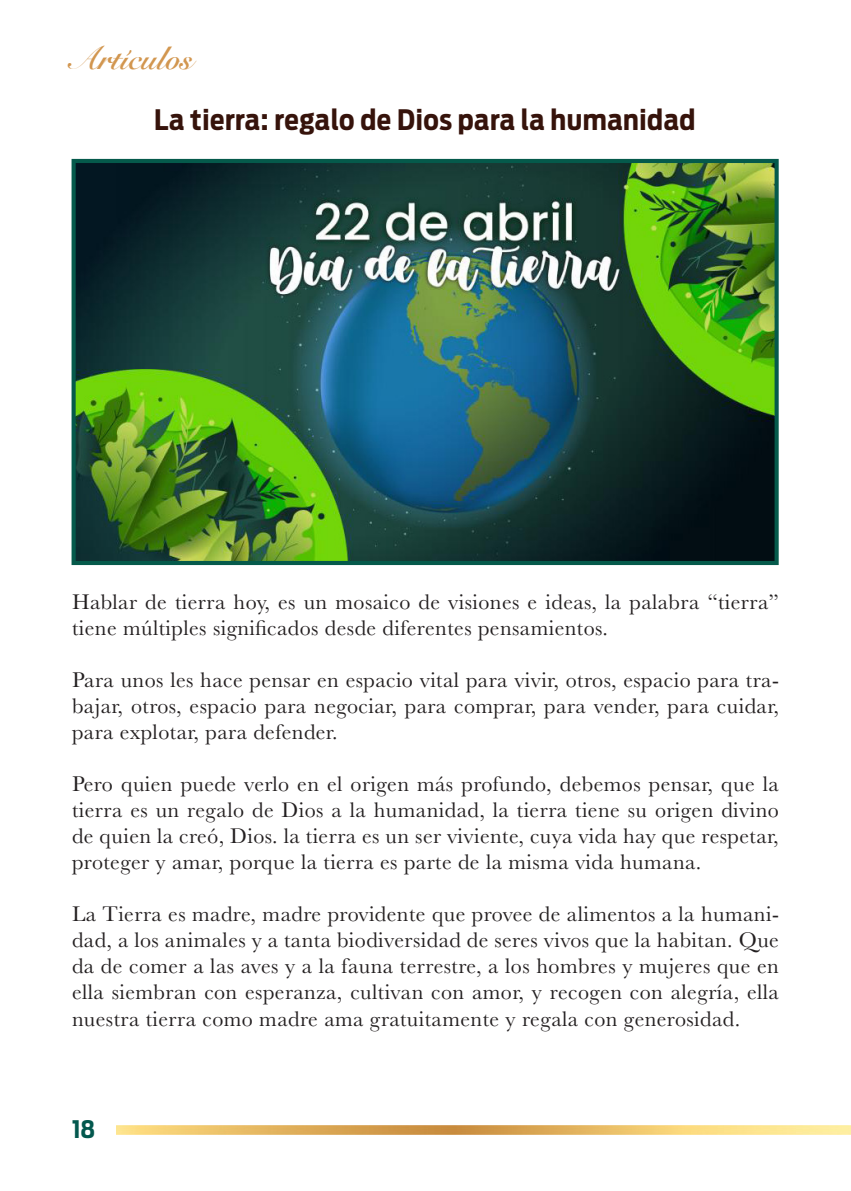
<style>
.page{position:relative;width:851px;height:1191px;background:#fff}
.page>*{position:absolute;margin:0;border:0;box-sizing:border-box;transform-origin:0 0}
.t1{font:700 32px "Snell Roundhand";color:#d2964f}
.t2{font:700 28px "Antenna Cond";letter-spacing:.02em;color:#36130b}
.t3{font:700 24px "Antenna Cond";color:#03584e}
.t4{font:22px/26px "Baskerville";letter-spacing:.02em;color:#231f20;text-align:justify}
</style>
<div class="page">
<img style="left:116px;top:1125px;width:734px;height:9px">
<img style="left:76px;top:164px;width:697px;height:396px">
<div style="left:71px;top:159px;width:707px;height:406px;border:4px solid #055a4b"></div>
<p class="t1" style="left:71px;top:31px;width:123px">Artículos</p>
<p class="t2" style="left:154px;top:103px;width:542px">La tierra: regalo de Dios para la humanidad</p>
<p class="t4" style="left:72px;top:589px;width:708px">Hablar de tierra hoy, es un mosaico de visiones e ideas, la palabra “tierra” tiene múltiples significados desde diferentes pensamientos.</p>
<p class="t4" style="left:72px;top:667px;width:708px">Para unos les hace pensar en espacio vital para vivir, otros, espacio para tra&shy;bajar, otros, espacio para negociar, para comprar, para vender, para cuidar, para explotar, para defender.</p>
<p class="t4" style="left:72px;top:771px;width:708px">Pero quien puede verlo en el origen más profundo, debemos pensar, que la tierra es un regalo de Dios a la humanidad, la tierra tiene su origen divino de quien la creó, Dios. la tierra es un ser viviente, cuya vida hay que respetar, proteger y amar, porque la tierra es parte de la misma vida humana.</p>
<p class="t4" style="left:72px;top:901px;width:708px">La Tierra es madre, madre providente que provee de alimentos a la humani&shy;dad, a los animales y a tanta biodiversidad de seres vivos que la habitan. Que da de comer a las aves y a la fauna terrestre, a los hombres y mujeres que en ella siembran con esperanza, cultivan con amor, y recogen con alegría, ella nuestra tierra como madre ama gratuitamente y regala con generosidad.</p>
<p class="t3" style="left:72px;top:1115px;width:25px">18</p>
</div>
